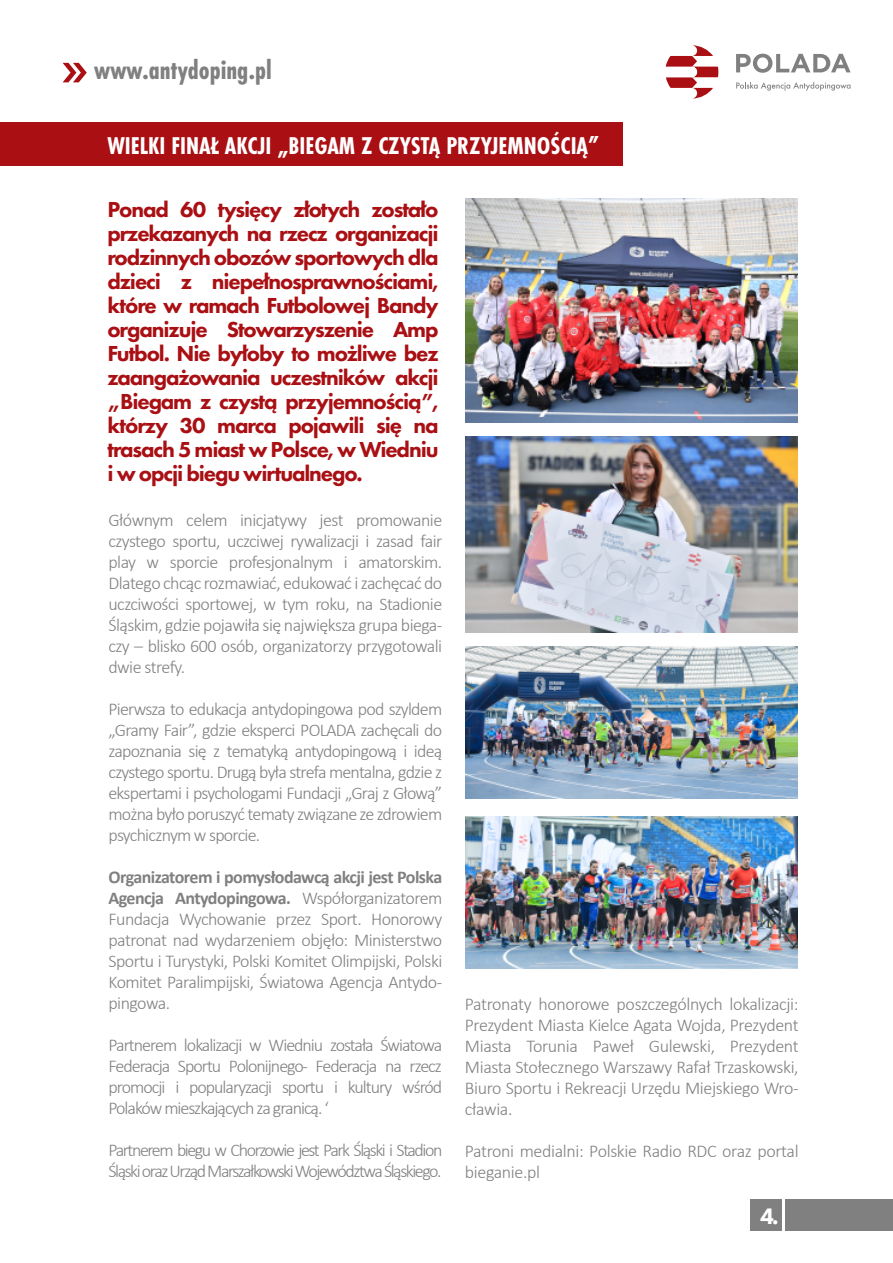
<style>
.page{position:relative;width:893px;height:1263px;background:#fff}
.page>*{position:absolute;margin:0;border:0;box-sizing:border-box;transform-origin:0 0}
.t1{font:700 27.75px "Futura PT Cond";color:#808080}
.t2{font:700 25.2px "Futura PT Cond";color:#fff}
.t3{font:800 23.25px "Futura PT";color:#fff}
.t4{font:800 22.5px/24px "Futura PT";letter-spacing:-.05em;color:#a90f13;text-align:justify}
.t5{font:300 18px/21px "Calibri";letter-spacing:-.04em;color:#808080;text-align:justify}
.t6{font:300 18px/21px "Calibri";letter-spacing:-.08em;color:#808080}
.t7{font:300 18px/21px "Calibri";letter-spacing:-.02em;color:#808080}
.s1{font-weight:700}
</style>
<div class="page">
<svg style="left:736px;top:54px;width:115px;height:19px"></svg>
<svg style="left:736px;top:82px;width:114px;height:9px"></svg>
<svg style="left:665px;top:45px;width:53px;height:54px"></svg>
<div style="left:785px;top:1200px;width:108px;height:31px;background:#808080"></div>
<div style="left:751px;top:1200px;width:31px;height:31px;background:#808080"></div>
<svg style="left:63px;top:63px;width:24px;height:19px"></svg>
<div style="left:0;top:123px;width:623px;height:43px;background:#a90f13"></div>
<img style="left:466px;top:199px;width:332px;height:223px">
<img style="left:466px;top:647px;width:332px;height:151px">
<img style="left:466px;top:817px;width:332px;height:152px">
<img style="left:466px;top:436px;width:332px;height:196px">
<h1 class="t1" style="left:94px;top:53px;width:179px">www.antydoping.pl</h1>
<h2 class="t2" style="left:107px;top:131px;width:493px">WIELKI FINAŁ AKCJI „BIEGAM Z CZYSTĄ PRZYJEMNOŚCIĄ”</h2>
<p class="t4" style="left:107px;top:197px;width:333px">Ponad 60 tysięcy złotych zostało przekazanych na rzecz organizacji rodzinnych obozów sportowych dla dzieci z niepełnosprawnościami, które w ramach Futbolowej Bandy organizuje Stowarzyszenie Amp Futbol. Nie byłoby to możliwe bez zaangażowania uczestników akcji „Biegam z czystą przyjemnością”, którzy 30 marca pojawili się na trasach 5 miast w Polsce, w Wiedniu i w opcji biegu wirtualnego.</p>
<p class="t5" style="left:108px;top:509px;width:335px">Głównym celem inicjatywy jest promowanie czystego sportu, uczciwej rywalizacji i zasad fair play w sporcie profesjonalnym i amatorskim.<br>Dlatego chcąc rozmawiać, edukować i zachęcać do uczciwości sportowej, w tym roku, na Stadionie Śląskim, gdzie pojawiła się największa grupa biega&shy;czy – blisko 600 osób, organizatorzy przygotowali dwie strefy.</p>
<p class="t5" style="left:108px;top:698px;width:335px">Pierwsza to edukacja antydopingowa pod szyldem „Gramy Fair”, gdzie eksperci POLADA zachęcali do zapoznania się z tematyką antydopingową i ideą czystego sportu. Drugą była strefa mentalna, gdzie z ekspertami i psychologami Fundacji „Graj z Głową” można było poruszyć tematy związane ze zdrowiem psychicznym w sporcie.</p>
<p class="t5" style="left:108px;top:867px;width:335px"><span class="s1">Organizatorem i pomysłodawcą akcji jest Polska Agencja Antydopingowa.</span> Współorganizatorem Fundacja Wychowanie przez Sport. Honorowy patronat nad wydarzeniem objęło: Ministerstwo Sportu i Turystyki, Polski Komitet Olimpijski, Polski Komitet Paralimpijski, Światowa Agencja Antydo&shy;pingowa.</p>
<p class="t5" style="left:108px;top:1035px;width:335px">Partnerem lokalizacji w Wiedniu została Światowa Federacja Sportu Polonijnego - Federacja na rzecz promocji i popularyzacji sportu i kultury wśród Polaków mieszkających za granicą. ‘</p>
<p class="t6" style="left:108px;top:1140px;width:335px">Partnerem biegu w Chorzowie jest Park Śląski i Stadion<br>Śląski oraz Urząd Marszałkowski Województwa Śląskiego.</p>
<p class="t5" style="left:465px;top:993px;width:335px">Patronaty honorowe poszczególnych lokalizacji:<br>Prezydent Miasta Kielce Agata Wojda, Prezydent Miasta Torunia Paweł Gulewski, Prezydent Miasta Stołecznego Warszawy Rafał Trzaskowski, Biuro Sportu i Rekreacji Urzędu Miejskiego Wro&shy;cławia.</p>
<p class="t7" style="left:465px;top:1140px;width:335px">Patroni medialni: Polskie Radio RDC oraz portal bieganie.pl</p>
<p class="t3" style="left:760px;top:1202px;width:20px">4.</p>
</div>
